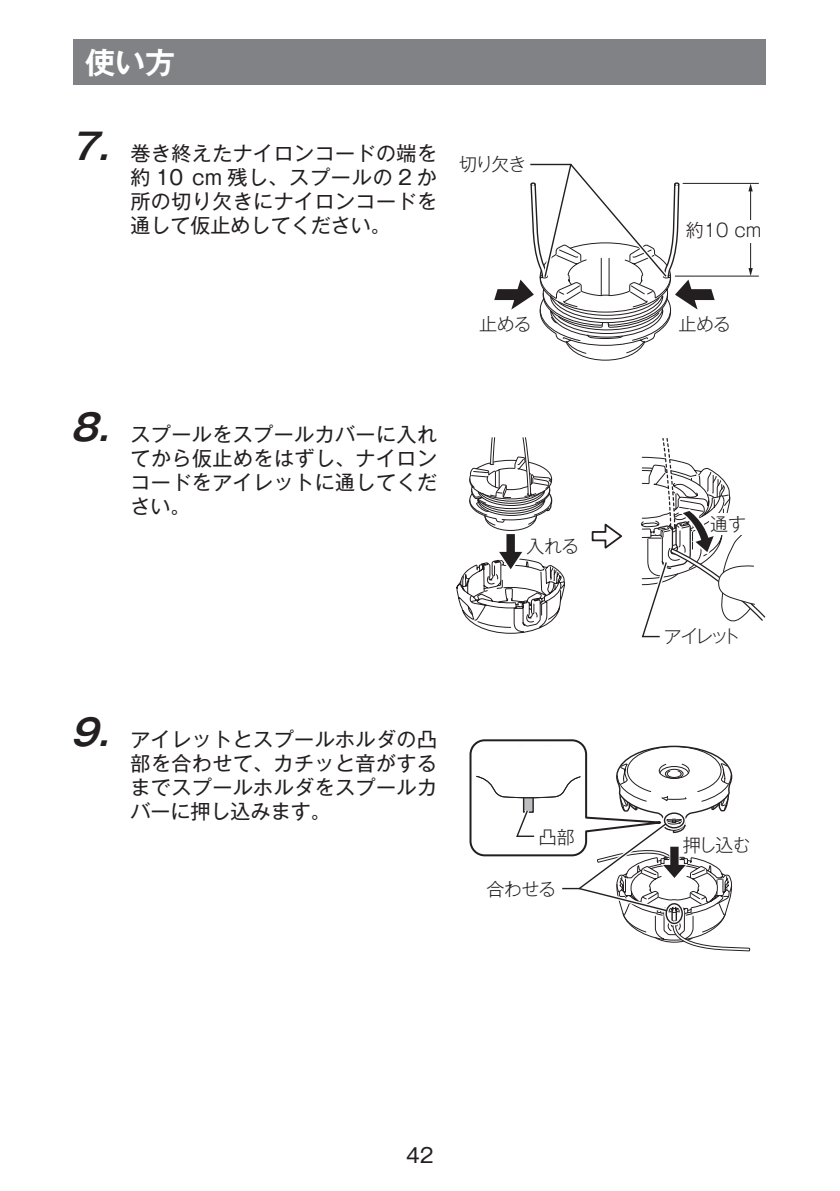
<style>
.page{position:relative;width:840px;height:1191px;background:#fff}
.page>*{position:absolute;margin:0;border:0;box-sizing:border-box;transform-origin:0 0}
.t1{font:700 30px "Gothic MB101 Pro De";color:#fff}
.t2{font:20px/24px "Gothic MB101 Pro";letter-spacing:.02em;color:#231f20;text-align:justify}
.t3{font:18px "Gothic MB101 Pro Light 90 msp RKSJ H";letter-spacing:-.05em;color:#231f20}
.s1{font-family:"Gothic MB101 Pro De";font-weight:700;font-style:italic;font-size:36px}
</style>
<div class="page">
<div style="left:74px;top:40px;width:691px;height:45px;background:#808285"></div>
<hr style="left:682px;top:183px;width:76px;height:1px;background:#231f20">
<hr style="left:674px;top:276px;width:84px;height:1px;background:#231f20">
<hr style="left:749px;top:190px;width:1px;height:79px;background:#231f20">
<svg style="left:748px;top:268px;width:4px;height:8px"></svg>
<svg style="left:748px;top:183px;width:4px;height:8px"></svg>
<div style="left:745px;top:220px;width:9px;height:22px;background:#fff"></div>
<svg style="left:494px;top:163px;width:220px;height:198px"></svg>
<svg style="left:456px;top:437px;width:108px;height:197px"></svg>
<svg style="left:591px;top:523px;width:31px;height:26px"></svg>
<svg style="left:641px;top:438px;width:124px;height:200px"></svg>
<svg style="left:469px;top:739px;width:281px;height:212px"></svg>
<h1 class="t1" style="left:85px;top:38px;width:92px">使い方</h1>
<p class="t2" style="left:130px;top:138px;width:308px;text-indent:-60px"><span class="s1">.7</span> 巻き終えたナイロンコードの端を約 10 cm 残し、スプールの 2 か所の切り欠きにナイロンコードを通して仮止めしてください。</p>
<p class="t3" style="left:459px;top:149px;width:68px">切り欠き</p>
<p class="t3" style="left:685px;top:215px;width:77px">約10 cm</p>
<p class="t3" style="left:478px;top:310px;width:54px">止める</p>
<p class="t3" style="left:678px;top:310px;width:54px">止める</p>
<p class="t2" style="left:130px;top:419px;width:308px;text-indent:-60px"><span class="s1">.8</span> スプールをスプールカバーに入れてから仮止めをはずし、ナイロンコードをアイレットに通してください。</p>
<p class="t3" style="left:526px;top:531px;width:54px">入れる</p>
<p class="t2" style="left:130px;top:724px;width:308px;text-indent:-60px"><span class="s1">.9</span> アイレットとスプールホルダの凸部を合わせて、カチッと音がするまでスプールホルダをスプールカバーに押し込みます。</p>
<p class="t3" style="left:538px;top:821px;width:37px">凸部</p>
<p class="t3" style="left:486px;top:874px;width:71px">合わせる</p>
<p class="t3" style="left:709px;top:509px;width:37px">通す</p>
<p class="t3" style="left:663px;top:621px;width:78px">アイレット</p>
<p class="t3" style="left:682px;top:830px;width:69px">押し込む</p>
<p class="t2" style="left:406px;top:1140px;width:29px">42</p>
</div>
